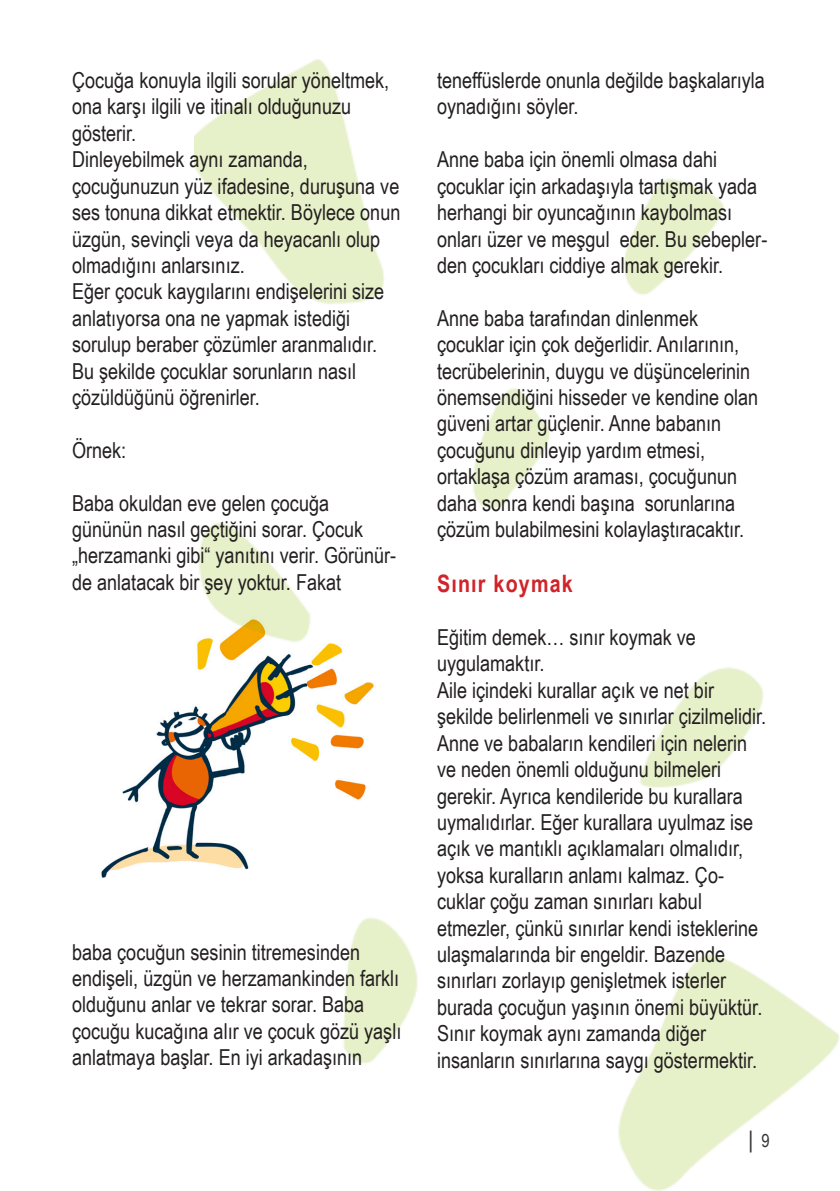
<style>
.page{position:relative;width:840px;height:1191px;background:#fff}
.page>*{position:absolute;margin:0;border:0;box-sizing:border-box;transform-origin:0 0}
.t1{font:700 24px "Arial Narrow";letter-spacing:.05em;color:#d1232a}
.t2{font:22px/26.4px "Arial Narrow";color:#231f20}
.t3{font:18px "Arial Narrow";color:#333}
</style>
<div class="page">
<img style="left:195px;top:59px;width:644px;height:1132px">
<img style="left:101px;top:601px;width:274px;height:279px">
<p class="t2" style="left:72px;top:66px;width:329px">Çocuğa konuyla ilgili sorular yöneltmek, ona karşı ilgili ve itinalı olduğunuzu gösterir.<br>Dinleyebilmek aynı zamanda, çocuğunuzun yüz ifadesine, duruşuna ve ses tonuna dikkat etmektir. Böylece onun üzgün, sevinçli veya da heyacanlı olup olmadığını anlarsınız.<br>Eğer çocuk kaygılarını endişelerini size anlatıyorsa ona ne yapmak istediği sorulup beraber çözümler aranmalıdır.<br>Bu şekilde çocuklar sorunların nasıl çözüldüğünü öğrenirler.</p>
<p class="t2" style="left:72px;top:436px;width:56px">Örnek:</p>
<p class="t2" style="left:72px;top:489px;width:325px">Baba okuldan eve gelen çocuğa gününün nasıl geçtiğini sorar. Çocuk „herzamanki gibi“ yanıtını verir. Görünür&shy;de anlatacak bir şey yoktur. Fakat</p>
<p class="t2" style="left:72px;top:937px;width:330px">baba çocuğun sesinin titremesinden endişeli, üzgün ve herzamankinden farklı olduğunu anlar ve tekrar sorar. Baba çocuğu kucağına alır ve çocuk gözü yaşlı anlatmaya başlar. En iyi arkadaşının</p>
<p class="t2" style="left:437px;top:66px;width:329px">teneffüslerde onunla değilde başkalarıyla oynadığını söyler.</p>
<p class="t2" style="left:437px;top:145px;width:331px">Anne baba için önemli olmasa dahi çocuklar için arkadaşıyla tartışmak yada herhangi bir oyuncağının kaybolması onları üzer ve meşgul eder. Bu sebepler&shy;den çocukları ciddiye almak gerekir.</p>
<p class="t2" style="left:437px;top:304px;width:322px">Anne baba tarafından dinlenmek çocuklar için çok değerlidir. Anılarının, tecrübelerinin, duygu ve düşüncelerinin önemsendiğini hisseder ve kendine olan güveni artar güçlenir. Anne babanın çocuğunu dinleyip yardım etmesi, ortaklaşa çözüm araması, çocuğunun daha sonra kendi başına sorunlarına çözüm bulabilmesini kolaylaştıracaktır.</p>
<p class="t1" style="left:437px;top:565px;width:137px">Sınır koymak</p>
<p class="t2" style="left:437px;top:623px;width:330px">Eğitim demek… sınır koymak ve uygulamaktır.<br>Aile içindeki kurallar açık ve net bir şekilde belirlenmeli ve sınırlar çizilmelidir.<br>Anne ve babaların kendileri için nelerin ve neden önemli olduğunu bilmeleri gerekir. Ayrıca kendileride bu kurallara uymalıdırlar. Eğer kurallara uyulmaz ise açık ve mantıklı açıklamaları olmalıdır, yoksa kuralların anlamı kalmaz. Ço&shy;cuklar çoğu zaman sınırları kabul etmezler, çünkü sınırlar kendi isteklerine ulaşmalarında bir engeldir. Bazende sınırları zorlayıp genişletmek isterler burada çocuğun yaşının önemi büyüktür.<br>Sınır koymak aynı zamanda diğer insanların sınırlarına saygı göstermektir.</p>
<p class="t3" style="left:745px;top:1127px;width:25px">│ 9</p>
</div>
